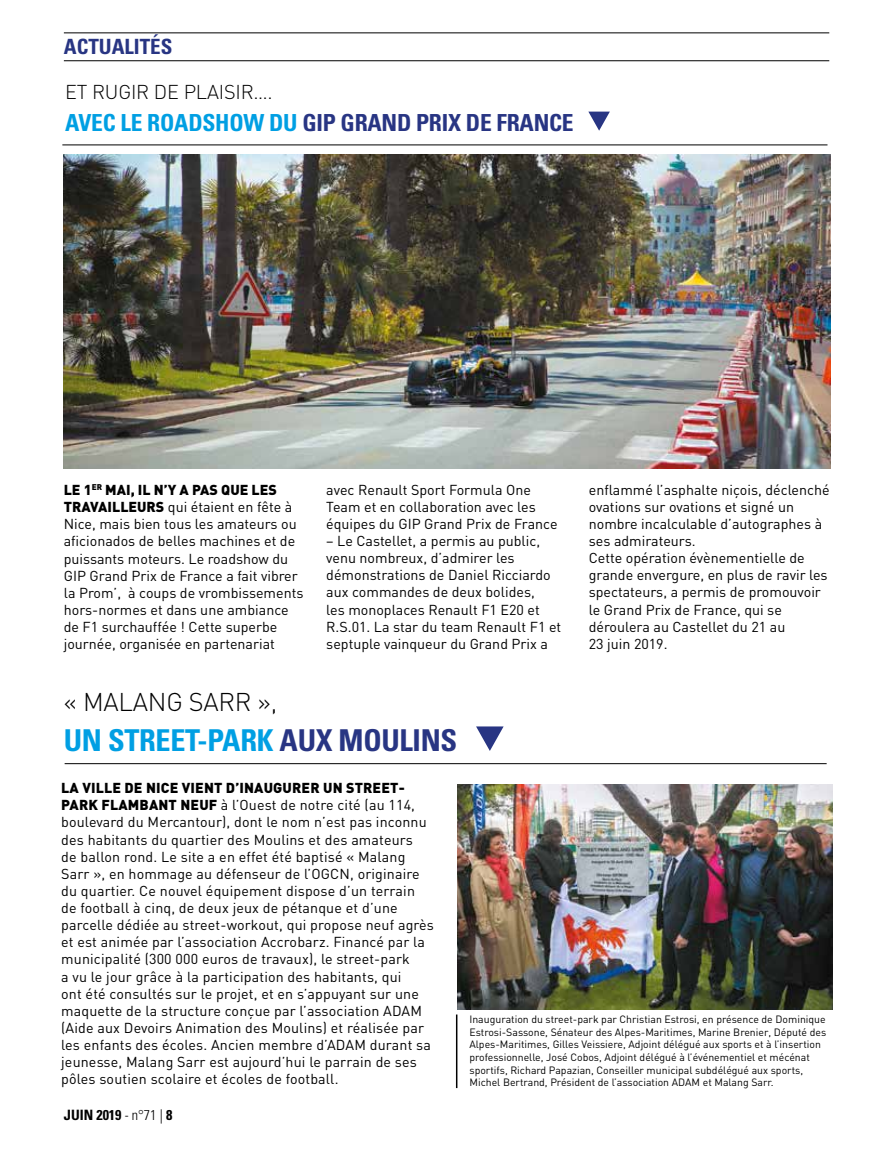
<style>
.page{position:relative;width:893px;height:1149px;background:#fff}
.page>*{position:absolute;margin:0;border:0;box-sizing:border-box;transform-origin:0 0}
.t1{font:700 condensed 30.15px "Univers";letter-spacing:-.01em;color:#009fe3}
.t2{font:300 25.35px "DIN";letter-spacing:-.01em;color:#000}
.t3{font:700 condensed 23.55px "Univers";letter-spacing:-.01em;color:#283583}
.t4{font:700 condensed 21px "Univers";color:#283583}
.t5{font:300 19.8px "DIN";letter-spacing:-.01em;color:#000}
.t6{font:14.25px/17.1px "DIN";color:#000}
.t7{font:700 condensed 14.25px "Univers";color:#000}
.t8{font:10.5px/12.6px "DIN";color:#000}
.s1{color:#009fe3}
.s2{font-weight:900}
.s3{color:#283583}
.s4{font-weight:300}
</style>
<div class="page">
<hr style="left:64px;top:60px;width:765px;height:1px;background:#000">
<hr style="left:64px;top:33px;width:765px;height:1px;background:#000">
<hr style="left:62px;top:145px;width:765px;height:1px;background:#000">
<svg style="left:588px;top:112px;width:22px;height:19px"></svg>
<img style="left:64px;top:155px;width:766px;height:314px">
<hr style="left:65px;top:763px;width:762px;height:1px;background:#000">
<svg style="left:476px;top:726px;width:28px;height:24px"></svg>
<img style="left:458px;top:784px;width:375px;height:225px">
<hr style="left:456px;top:1014px;width:1px;height:73px;background:#000">
<h3 class="t4" style="left:64px;top:34px;width:110px">ACTUALITÉS</h3>
<h3 class="t5" style="left:65px;top:80px;width:209px">ET RUGIR DE PLAISIR….</h3>
<h3 class="t3" style="left:65px;top:108px;width:510px"><span class="s1">AVEC LE ROADSHOW DU</span> GIP GRAND PRIX DE FRANCE</h3>
<p class="t6" style="left:64px;top:481px;width:241px"><span class="s2">LE 1</span><sup>ER</sup> <span class="s2">MAI, IL N’Y A PAS QUE LES TRAVAILLEURS</span> qui étaient en fête à Nice, mais bien tous les amateurs ou aficionados de belles machines et de puissants moteurs. Le roadshow du GIP Grand Prix de France a fait vibrer la Prom’, à coups de vrombissements hors-normes et dans une ambiance de F1 surchauffée ! Cette superbe journée, organisée en partenariat</p>
<p class="t6" style="left:326px;top:480px;width:233px">avec Renault Sport Formula One<br>Team et en collaboration avec les équipes du GIP Grand Prix de France</p>
<p class="t6" style="left:326px;top:532px;width:237px">– Le Castellet, a permis au public, venu nombreux, d’admirer les démonstrations de Daniel Ricciardo aux commandes de deux bolides,<br>les monoplaces Renault F1 E20 et R.S.01. La star du team Renault F1 et septuple vainqueur du Grand Prix a</p>
<h2 class="t2" style="left:64px;top:685px;width:215px">« MALANG SARR »,</h2>
<h1 class="t1" style="left:64px;top:721px;width:395px">UN STREET-PARK <span class="s3">AUX MOULINS</span></h1>
<p class="t6" style="left:589px;top:480px;width:242px">enflammé l’asphalte niçois, déclenché ovations sur ovations et signé un nombre incalculable d’autographes à ses admirateurs.<br>Cette opération évènementielle de grande envergure, en plus de ravir les spectateurs, a permis de promouvoir le Grand Prix de France, qui se déroulera au Castellet du 21 au<br>23 juin 2019.</p>
<p class="t6" style="left:61px;top:779px;width:374px"><span class="s2">LA VILLE DE NICE VIENT D’INAUGURER UN STREET-PARK FLAMBANT NEUF</span> à l’Ouest de notre cité (au 114, boulevard du Mercantour), dont le nom n’est pas inconnu des habitants du quartier des Moulins et des amateurs<br>de ballon rond. Le site a en effet été baptisé « Malang Sarr », en hommage au défenseur de l’OGCN, originaire du quartier. Ce nouvel équipement dispose d’un terrain de football à cinq, de deux jeux de pétanque et d’une parcelle dédiée au street-workout, qui propose neuf agrès et est animée par l’association Accrobarz. Financé par la municipalité (300 000 euros de travaux), le street-park<br>a vu le jour grâce à la participation des habitants, qui<br>ont été consultés sur le projet, et en s’appuyant sur une maquette de la structure conçue par l’association ADAM (Aide aux Devoirs Animation des Moulins) et réalisée par les enfants des écoles. Ancien membre d’ADAM durant sa jeunesse, Malang Sarr est aujourd’hui le parrain de ses pôles soutien scolaire et écoles de football.</p>
<p class="t7" style="left:64px;top:1105px;width:110px">JUIN 2019 <span class="s4">- n°71 |</span> 8</p>
<p class="t8" style="left:469px;top:1012px;width:358px">Inauguration du street-park par Christian Estrosi, en présence de Dominique Estrosi-Sassone, Sénateur des Alpes-Maritimes, Marine Brenier, Député des Alpes-Maritimes, Gilles Veissiere, Adjoint délégué aux sports et à l’insertion professionnelle, José Cobos, Adjoint délégué à l’événementiel et mécénat sportifs, Richard Papazian, Conseiller municipal subdélégué aux sports, Michel Bertrand, Président de l’association ADAM et Malang Sarr.</p>
</div>
